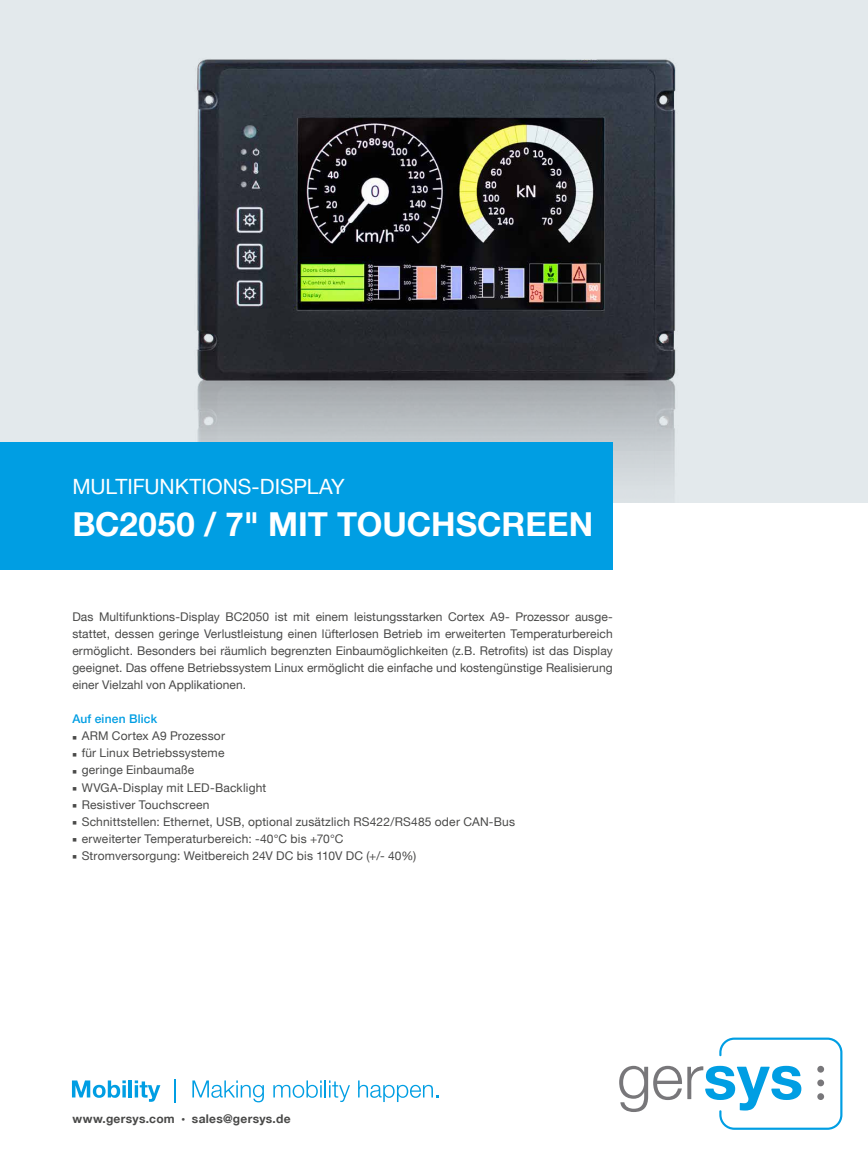
<style>
.page{position:relative;width:868px;height:1166px;background:#fff}
.page>*{position:absolute;margin:0;border:0;box-sizing:border-box;transform-origin:0 0}
.t1{font:700 33px "Helvetica Neue LT";color:#fff}
.t2{font:21px "Helvetica Neue LT";letter-spacing:-.005em;color:#fff}
.t3{font:12px/17px "Helvetica Neue LT";letter-spacing:.015em;color:#494948;text-align:justify}
.t4{font:700 12px "Helvetica Neue LT";letter-spacing:.025em;color:#494948}
.t5{font:500 12px "Helvetica Neue";letter-spacing:.02em;color:#009ee3}
.s1{font-size:7.5px}
</style>
<div class="page">
<div style="left:0;top:0;width:867px;height:502px;background:#e3e9ec"></div>
<img style="left:197px;top:59px;width:479px;height:443px">
<svg style="left:72px;top:1080px;width:54px;height:17px"></svg>
<hr style="left:128px;top:1080px;width:4px;height:17px;background:#009ee3">
<svg style="left:135px;top:1080px;width:25px;height:21px"></svg>
<svg style="left:174px;top:1079px;width:1px;height:23px"></svg>
<svg style="left:192px;top:1080px;width:72px;height:21px"></svg>
<svg style="left:273px;top:1080px;width:77px;height:21px"></svg>
<svg style="left:358px;top:1080px;width:80px;height:21px"></svg>
<div style="left:0;top:442px;width:612px;height:128px;background:#009ee3"></div>
<svg style="left:619px;top:1037px;width:223px;height:92px"></svg>
<div style="left:817px;top:1079px;width:7px;height:6px;background:#78777a;border-radius:50%"></div>
<svg style="left:817px;top:1092px;width:7px;height:7px"></svg>
<div style="left:817px;top:1065px;width:7px;height:7px;background:#78777a;border-radius:50%"></div>
<h2 class="t2" style="left:72px;top:473px;width:274px">MULTIFUNKTIONS-DISPLAY</h2>
<h1 class="t1" style="left:72px;top:504px;width:522px">BC2050 / 7" MIT TOUCHSCREEN</h1>
<p class="t3" style="left:72px;top:608px;width:542px">Das Multifunktions-Display BC2050 ist mit einem leistungsstarken Cortex A9- Prozessor ausge&shy;stattet, dessen geringe Verlustleistung einen lüfterlosen Betrieb im erweiterten Temperaturbereich ermöglicht. Besonders bei räumlich begrenzten Einbaumöglichkeiten (z.B. Retrofits) ist das Display geeignet. Das offene Betriebssystem Linux ermöglicht die einfache und kostengünstige Realisierung einer Vielzahl von Applikationen.</p>
<p class="t5" style="left:72px;top:711px;width:86px">Auf einen Blick</p>
<p class="t3" style="left:72px;top:727px;width:154px">■ ARM Cortex A9 Prozessor</p>
<p class="t3" style="left:72px;top:744px;width:154px">■ für Linux Betriebssysteme</p>
<p class="t3" style="left:72px;top:761px;width:123px">■ geringe Einbaumaße</p>
<p class="t3" style="left:72px;top:778px;width:195px">■ WVGA-Display mit LED-Backlight</p>
<p class="t3" style="left:72px;top:795px;width:139px">■ Resistiver Touchscreen</p>
<p class="t3" style="left:72px;top:812px;width:444px">■ Schnittstellen: Ethernet, USB, optional zusätzlich RS422/RS485 oder CAN-Bus</p>
<p class="t3" style="left:72px;top:829px;width:273px">■ erweiterter Temperaturbereich: -40°C bis +70°C</p>
<p class="t3" style="left:72px;top:846px;width:345px">■ Stromversorgung: Weitbereich 24V DC bis 110V DC (+/- 40%)</p>
<p class="t4" style="left:72px;top:1111px;width:220px">www.gersys.com <span class="s1">•</span> sales@gersys.de</p>
</div>
